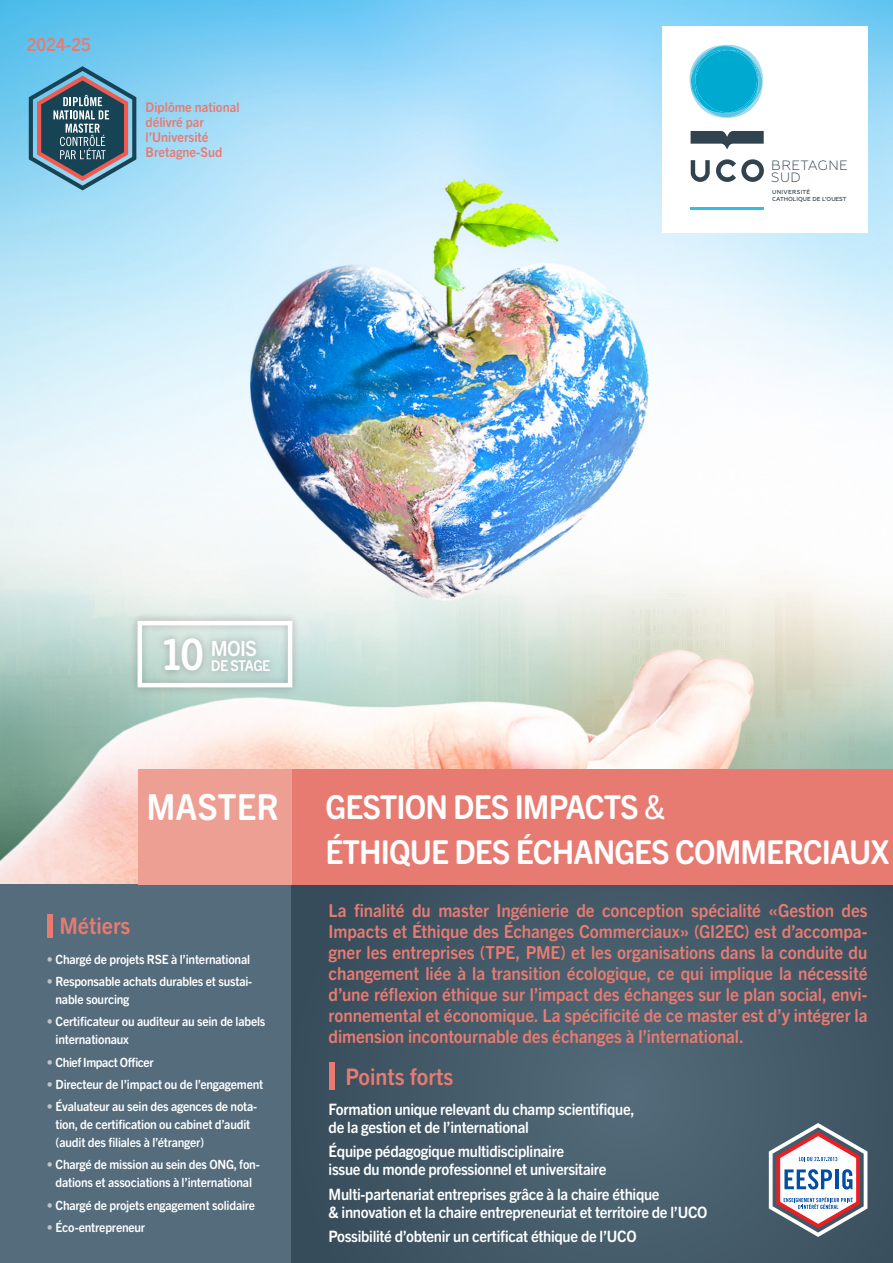
<style>
.page{position:relative;width:893px;height:1263px;background:#fff}
.page>*{position:absolute;margin:0;border:0;box-sizing:border-box;transform-origin:0 0}
.t1{font:700 43.5px "Trade Gothic Next SR Pro";color:#fff;scale:.94 1}
.t2{font:700 36px "Trade Gothic Next SR Pro";color:#fff;scale:.94 1}
.t3{font:700 33px/45px "Trade Gothic Next SR Pro";letter-spacing:-.03em;color:#fff;scale:.94 1}
.t4{font:700 22.95px "Trade Gothic Next SR Pro";color:#e87b71;scale:.94 1}
.t5{font:700 21px "Trade Gothic Next SR Pro";color:#fff;scale:.94 1}
.t6{font:700 18px/21px "Trade Gothic Next SR Pro";letter-spacing:-.005em;color:#e87b71;text-align:justify;scale:.94 1}
.t7{font:700 15.75px/18px "Trade Gothic Next SR Pro";letter-spacing:-.02em;color:#fff;scale:.94 1}
.t8{font:700 15px "Trade Gothic Next SR Pro";letter-spacing:-.045em;color:#fff;scale:.94 1}
.t9{font:700 13.5px/15px "Trade Gothic Next SR Pro";color:#e87b71;scale:.94 1}
.t10{font:300 13.5px/12.5px "Geometria";letter-spacing:.025em;color:#31434e}
.t11{font:700 12.75px/18px "Trade Gothic Next SR Pro";letter-spacing:-.015em;color:#fff;scale:.94 1}
.t12{font:700 12.75px "Trade Gothic Next SR Pro";letter-spacing:-.035em;color:#fff;scale:.94 1}
.t13{font:500 5.85px/6.9px "Geometria";color:#31434e}
.s1{color:#c0c3c9}
.s2{font-family:"Trade Gothic Next LT Pro";font-weight:400}
</style>
<div class="page">
<img style="left:0;top:0;width:893px;height:884px">
<div style="left:0;top:884px;width:893px;height:379px;background:#546c7b"></div>
<svg style="left:292px;top:885px;width:601px;height:378px;fill:#445a69"></svg>
<div style="left:292px;top:769px;width:601px;height:116px;background:#e87b71"></div>
<div style="left:662px;top:27px;width:205px;height:206px;background:#fff"></div>
<svg style="left:691px;top:160px;width:19px;height:22px"></svg>
<svg style="left:716px;top:159px;width:48px;height:23px"></svg>
<svg style="left:691px;top:131px;width:73px;height:19px"></svg>
<hr style="left:690px;top:207px;width:74px;height:3px;background:#34bde3">
<svg style="left:689px;top:45px;width:74px;height:73px"></svg>
<div style="left:47px;top:914px;width:6px;height:24px;background:#e87b71"></div>
<div style="left:329px;top:1063px;width:6px;height:27px;background:#e87b71"></div>
<div style="left:129px;top:613px;width:172px;height:83px;background:#4c3641;opacity:.35"></div>
<div style="left:138px;top:621px;width:154px;height:66px;border:4px solid #fff"></div>
<svg style="left:29px;top:66px;width:107px;height:124px;background:#608395"></svg>
<svg style="left:769px;top:1123px;width:98px;height:114px;background:#a49eac"></svg>
<div style="left:138px;top:769px;width:154px;height:116px;background:#ee9f93"></div>
<p class="t6" style="left:27px;top:32px;width:70px">2024-25</p>
<p class="t9" style="left:146px;top:99px;width:101px">Diplôme national délivré par l’Université<br>Bretagne-Sud</p>
<p class="t10" style="left:771px;top:159px;width:78px">BRETAGNE<br>SUD</p>
<p class="t13" style="left:772px;top:189px;width:76px">UNIVERSITÉ<br>CATHOLIQUE DE L’OUEST</p>
<h1 class="t1" style="left:160px;top:624px;width:48px">10</h1>
<p class="t5" style="left:211px;top:634px;width:51px">MOIS</p>
<p class="t8" style="left:211px;top:655px;width:65px">DE STAGE</p>
<h2 class="t2" style="left:147px;top:781px;width:142px">MASTER</h2>
<p class="t4" style="left:60px;top:910px;width:77px">Métiers</p>
<p class="t11" style="left:47px;top:949px;width:218px"><span class="s1">•</span> Chargé de projets RSE à l’international</p>
<p class="t11" style="left:56px;top:971px;width:211px;text-indent:-9px"><span class="s1">•</span> Responsable achats durables et sustai&shy;nable sourcing</p>
<p class="t11" style="left:56px;top:1012px;width:225px;text-indent:-9px"><span class="s1">•</span> Certificateur ou auditeur au sein de labels internationaux</p>
<p class="t12" style="left:47px;top:1053px;width:115px"><span class="s1">•</span> Chief Impact Officer</p>
<p class="t11" style="left:47px;top:1074px;width:232px"><span class="s1">•</span> Directeur de l’impact ou de l’engagement</p>
<p class="t11" style="left:56px;top:1096px;width:216px;text-indent:-9px"><span class="s1">•</span> Évaluateur au sein des agences de nota&shy;tion, de certification ou cabinet d’audit (audit des filiales à l’étranger)</p>
<p class="t11" style="left:47px;top:1155px;width:228px;text-align:center"><span class="s1">•</span> Chargé de mission au sein des ONG, fon&shy;dations et associations à l’international</p>
<p class="t11" style="left:47px;top:1195px;width:223px"><span class="s1">•</span> Chargé de projets engagement solidaire</p>
<p class="t11" style="left:47px;top:1217px;width:106px"><span class="s1">•</span> Éco-entrepreneur</p>
<h3 class="t3" style="left:326px;top:782px;width:601px">GESTION DES IMPACTS <span class="s2">&amp;<br></span>ÉTHIQUE DES ÉCHANGES COMMERCIAUX</h3>
<p class="t6" style="left:329px;top:899px;width:575px">La finalité du master Ingénierie de conception spécialité «Gestion des Impacts et Éthique des Échanges Commerciaux» (GI2EC) est d’accompa&shy;gner les entreprises (TPE, PME) et les organisations dans la conduite du changement liée à la transition écologique, ce qui implique la nécessité d’une réflexion éthique sur l’impact des échanges sur le plan social, envi&shy;ronnemental et économique. La spécificité de ce master est d’y intégrer la dimension incontournable des échanges à l’international.</p>
<p class="t4" style="left:346px;top:1061px;width:116px">Points forts</p>
<p class="t7" style="left:329px;top:1099px;width:327px">Formation unique relevant du champ scientifique, de la gestion et de l’international</p>
<p class="t7" style="left:329px;top:1141px;width:297px">Équipe pédagogique multidisciplinaire<br>issue du monde professionnel et universitaire</p>
<p class="t7" style="left:329px;top:1184px;width:405px">Multi-partenariat entreprises grâce à la chaire éthique<br>&amp; innovation et la chaire entrepreneuriat et territoire de l’UCO</p>
<p class="t7" style="left:329px;top:1226px;width:329px">Possibilité d’obtenir un certificat éthique de l’UCO</p>
</div>
